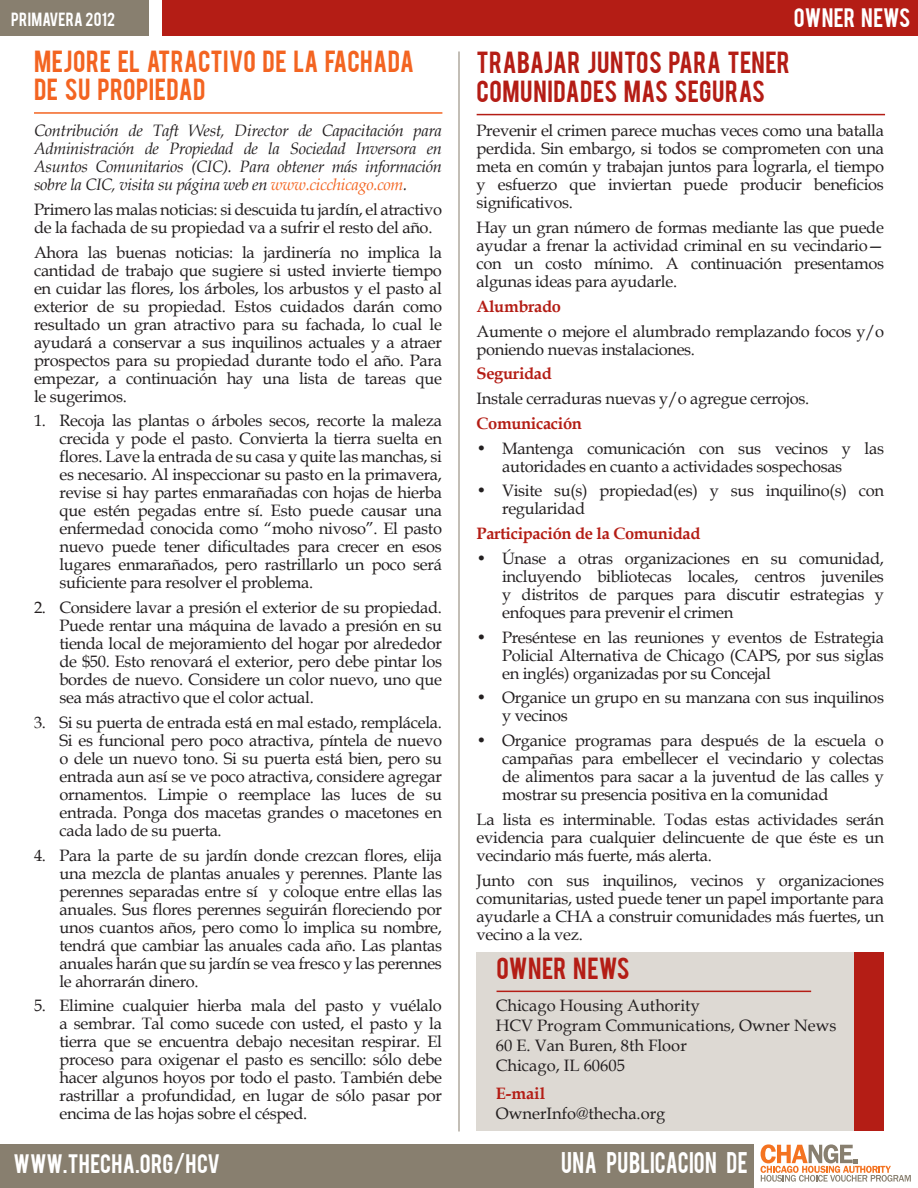
<style>
.page{position:relative;width:918px;height:1188px;background:#fff}
.page>*{position:absolute;margin:0;border:0;box-sizing:border-box;transform-origin:0 0}
.t1{font:24px/28.8px "Bebas";letter-spacing:.015em;color:#b41d15}
.t2{font:24px/28.8px "Bebas";letter-spacing:.015em;color:#f36421}
.t3{font:23.55px "Bebas";letter-spacing:.015em;color:#fff;scale:.89 1}
.t4{font:21px "Bebas";letter-spacing:.01em;color:#fff}
.t5{font:16.5px/18px "Book Antiqua";letter-spacing:-.02em;color:#231f20;text-align:justify}
.t6{font:italic 16.5px/18px "Book Antiqua";letter-spacing:-.02em;color:#231f20;text-align:justify}
.t7{font:16.5px/19.8px "Book Antiqua";color:#231f20}
.t8{font:700 16.5px "Book Antiqua";letter-spacing:-.02em;color:#b41d15}
.t9{font:15px "Bebas";letter-spacing:.02em;color:#fff}
.s1{color:#f36421}
</style>
<div class="page">
<div style="left:0;top:0;width:148px;height:35px;background:#887f6f"></div>
<div style="left:162px;top:0;width:756px;height:35px;background:#b41d15"></div>
<div style="left:476px;top:952px;width:387px;height:179px;background:#ddd9d3"></div>
<div style="left:855px;top:952px;width:29px;height:179px;background:#b41d15"></div>
<hr style="left:497px;top:991px;width:314px;height:1px;background:#b41d15">
<svg style="left:760px;top:1144px;width:151px;height:38px"></svg>
<div style="left:0;top:1144px;width:754px;height:44px;background:#887f6f"></div>
<hr style="left:459px;top:52px;width:1px;height:1080px;background:#887f6f">
<hr style="left:34px;top:112px;width:408px;height:2px;background:#f36421">
<hr style="left:477px;top:114px;width:408px;height:1px;background:#b41d15">
<p class="t9" style="left:11px;top:8px;width:105px">PRIMAVERA 2012</p>
<p class="t4" style="left:794px;top:3px;width:118px">OWNER NEWS</p>
<h1 class="t2" style="left:34px;top:45px;width:381px">MEJORE EL ATRACTIVO DE LA FACHADA<br>DE SU PROPIEDAD</h1>
<h1 class="t1" style="left:477px;top:47px;width:315px">TRABAJAR JUNTOS PARA TENER<br>COMUNIDADES MAS SEGURAS</h1>
<p class="t6" style="left:34px;top:121px;width:409px">Contribución de Taft West, Director de Capacitación para Administración de Propiedad de la Sociedad Inversora en Asuntos Comunitarios (CIC). Para obtener más información sobre la CIC, visita su página web en <span class="s1">www.cicchicago.com</span>.</p>
<p class="t5" style="left:34px;top:200px;width:410px">Primero las malas noticias: si descuida tu jardín, el atractivo de la fachada de su propiedad va a sufrir el resto del año.</p>
<p class="t5" style="left:34px;top:243px;width:409px">Ahora las buenas noticias: la jardinería no implica la cantidad de trabajo que sugiere si usted invierte tiempo en cuidar las flores, los árboles, los arbustos y el pasto al exterior de su propiedad. Estos cuidados darán como resultado un gran atractivo para su fachada, lo cual le ayudará a conservar a sus inquilinos actuales y a atraer prospectos para su propiedad durante todo el año. Para empezar, a continuación hay una lista de tareas que le sugerimos.</p>
<p class="t5" style="left:60px;top:411px;width:384px;text-indent:-26px">1. Recoja las plantas o árboles secos, recorte la maleza crecida y pode el pasto. Convierta la tierra suelta en flores. Lave la entrada de su casa y quite las manchas, si es necesario. Al inspeccionar su pasto en la primavera, revise si hay partes enmarañadas con hojas de hierba que estén pegadas entre sí. Esto puede causar una enfermedad conocida como “moho nivoso”. El pasto nuevo puede tener dificultades para crecer en esos lugares enmarañados, pero rastrillarlo un poco será suficiente para resolver el problema.</p>
<p class="t5" style="left:60px;top:598px;width:384px;text-indent:-26px">2. Considere lavar a presión el exterior de su propiedad.<br>Puede rentar una máquina de lavado a presión en su tienda local de mejoramiento del hogar por alrededor de $50. Esto renovará el exterior, pero debe pintar los bordes de nuevo. Considere un color nuevo, uno que sea más atractivo que el color actual.</p>
<p class="t5" style="left:60px;top:713px;width:384px;text-indent:-26px">3. Si su puerta de entrada está en mal estado, remplácela.<br>Si es funcional pero poco atractiva, píntela de nuevo o dele un nuevo tono. Si su puerta está bien, pero su entrada aun así se ve poco atractiva, considere agregar ornamentos. Limpie o reemplace las luces de su entrada. Ponga dos macetas grandes o macetones en cada lado de su puerta.</p>
<p class="t5" style="left:60px;top:846px;width:384px;text-indent:-26px">4. Para la parte de su jardín donde crezcan flores, elija una mezcla de plantas anuales y perennes. Plante las perennes separadas entre sí y coloque entre ellas las anuales. Sus flores perennes seguirán floreciendo por unos cuantos años, pero como lo implica su nombre, tendrá que cambiar las anuales cada año. Las plantas anuales harán que su jardín se vea fresco y las perennes le ahorrarán dinero.</p>
<p class="t5" style="left:60px;top:996px;width:384px;text-indent:-26px">5. Elimine cualquier hierba mala del pasto y vuélalo a sembrar. Tal como sucede con usted, el pasto y la tierra que se encuentra debajo necesitan respirar. El proceso para oxigenar el pasto es sencillo: sólo debe hacer algunos hoyos por todo el pasto. También debe rastrillar a profundidad, en lugar de sólo pasar por encima de las hojas sobre el césped.</p>
<p class="t5" style="left:477px;top:121px;width:409px">Prevenir el crimen parece muchas veces como una batalla perdida. Sin embargo, si todos se comprometen con una meta en común y trabajan juntos para lograrla, el tiempo y esfuerzo que inviertan puede producir beneficios significativos.</p>
<p class="t5" style="left:477px;top:218px;width:409px">Hay un gran número de formas mediante las que puede ayudar a frenar la actividad criminal en su vecindario— con un costo mínimo. A continuación presentamos algunas ideas para ayudarle.</p>
<p class="t8" style="left:477px;top:295px;width:86px">Alumbrado</p>
<p class="t5" style="left:477px;top:322px;width:409px">Aumente o mejore el alumbrado remplazando focos y/o poniendo nuevas instalaciones.</p>
<p class="t8" style="left:477px;top:363px;width:77px">Seguridad</p>
<p class="t5" style="left:477px;top:389px;width:334px">Instale cerraduras nuevas y/o agregue cerrojos.</p>
<p class="t8" style="left:477px;top:412px;width:107px">Comunicación</p>
<p class="t5" style="left:502px;top:439px;width:383px;text-indent:-26px">• Mantenga comunicación con sus vecinos y las autoridades en cuanto a actividades sospechosas</p>
<p class="t5" style="left:502px;top:481px;width:383px;text-indent:-26px">• Visite su(s) propiedad(es) y sus inquilino(s) con regularidad</p>
<p class="t8" style="left:477px;top:522px;width:226px">Participación de la Comunidad</p>
<p class="t5" style="left:502px;top:549px;width:383px;text-indent:-26px">• Únase a otras organizaciones en su comunidad, incluyendo bibliotecas locales, centros juveniles y distritos de parques para discutir estrategias y enfoques para prevenir el crimen</p>
<p class="t5" style="left:502px;top:628px;width:383px;text-indent:-26px">• Preséntese en las reuniones y eventos de Estrategia Policial Alternativa de Chicago (CAPS, por sus siglas en inglés) organizadas por su Concejal</p>
<p class="t5" style="left:502px;top:688px;width:383px;text-indent:-26px">• Organice un grupo en su manzana con sus inquilinos y vecinos</p>
<p class="t5" style="left:502px;top:731px;width:383px;text-indent:-26px">• Organice programas para después de la escuela o campañas para embellecer el vecindario y colectas de alimentos para sacar a la juventud de las calles y mostrar su presencia positiva en la comunidad</p>
<p class="t5" style="left:477px;top:810px;width:409px">La lista es interminable. Todas estas actividades serán evidencia para cualquier delincuente de que éste es un vecindario más fuerte, más alerta.</p>
<p class="t5" style="left:477px;top:871px;width:409px">Junto con sus inquilinos, vecinos y organizaciones comunitarias, usted puede tener un papel importante para ayudarle a CHA a construir comunidades más fuertes, un vecino a la vez.</p>
<h1 class="t1" style="left:497px;top:953px;width:135px">OWNER NEWS</h1>
<p class="t7" style="left:496px;top:996px;width:342px">Chicago Housing Authority<br>HCV Program Communications, Owner News<br>60 E. Van Buren, 8th Floor<br>Chicago, IL 60605</p>
<p class="t8" style="left:496px;top:1082px;width:51px">E-mail</p>
<p class="t7" style="left:496px;top:1103px;width:171px">OwnerInfo@thecha.org</p>
<p class="t4" style="left:14px;top:1149px;width:208px">WWW.THECHA.ORG/HCV</p>
<h2 class="t3" style="left:561px;top:1146px;width:211px">UNA PUBLICACION DE</h2>
</div>
